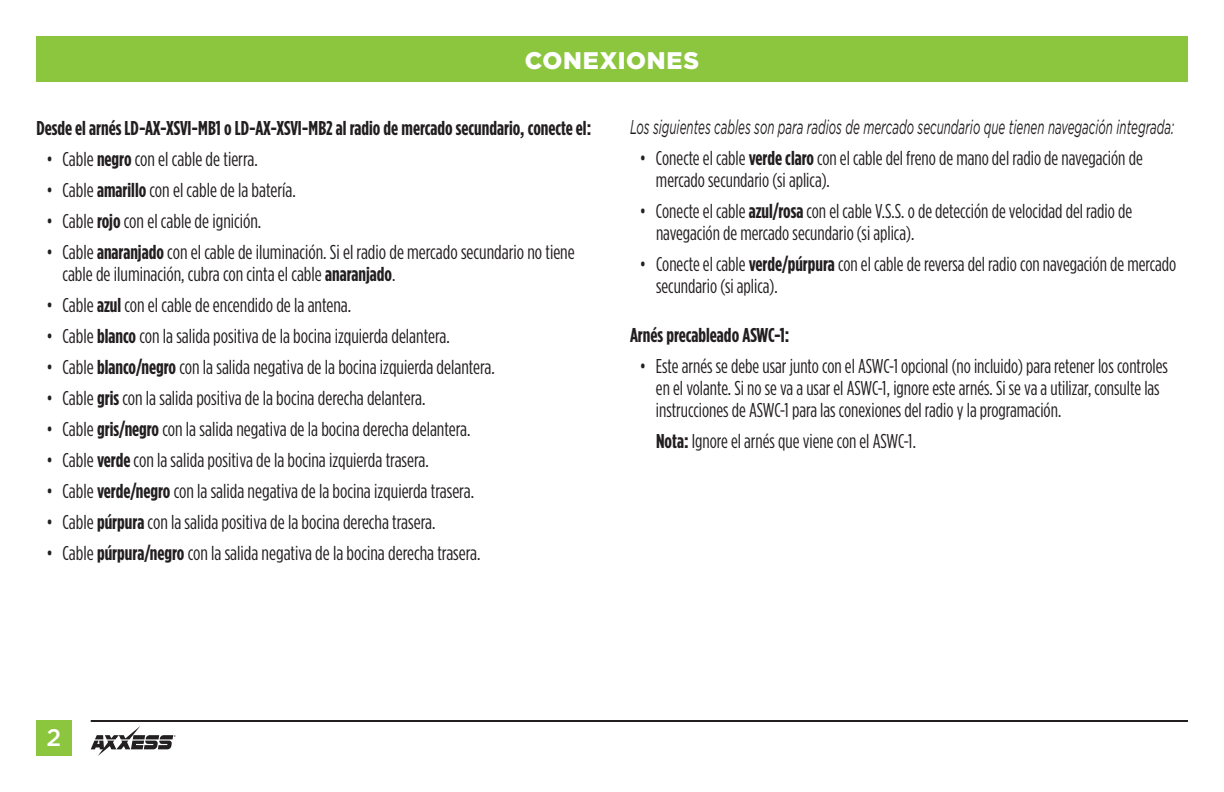
<style>
.page{position:relative;width:1224px;height:792px;background:#fff}
.page>*{position:absolute;margin:0;border:0;box-sizing:border-box;transform-origin:0 0}
.t1{font:900 24px "Gotham";letter-spacing:.03em;color:#fff}
.t2{font:500 24px "Gotham";color:#fff}
.t3{font:20px/22px "Gotham Condensed";color:#231f20}
.t4{font:700 20px "Gotham Condensed";color:#231f20}
.t5{font:italic 20px "Gotham";color:#231f20;scale:.58 1}
.s1{font-weight:700}
</style>
<div class="page">
<div style="left:36px;top:36px;width:1152px;height:45px;background:#8bc63e"></div>
<div style="left:36px;top:720px;width:36px;height:36px;background:#8bc63e"></div>
<hr style="left:91px;top:720px;width:1097px;height:2px;background:#231f20">
<svg style="left:91px;top:726px;width:85px;height:30px"></svg>
<p class="t1" style="left:525px;top:46px;width:176px">CONEXIONES</p>
<p class="t4" style="left:36px;top:117px;width:556px">Desde el arnés LD-AX-XSVI-MB1 o LD-AX-XSVI-MB2 al radio de mercado secundario, conecte el:</p>
<p class="t3" style="left:46px;top:148px;width:213px">• Cable <span class="s1">negro</span> con el cable de tierra.</p>
<p class="t3" style="left:46px;top:179px;width:251px">• Cable <span class="s1">amarillo</span> con el cable de la batería.</p>
<p class="t3" style="left:46px;top:210px;width:216px">• Cable <span class="s1">rojo</span> con el cable de ignición.</p>
<p class="t3" style="left:62px;top:241px;width:514px;text-indent:-16px">• Cable <span class="s1">anaranjado</span> con el cable de iluminación. Si el radio de mercado secundario no tiene cable de iluminación, cubra con cinta el cable <span class="s1">anaranjado</span>.</p>
<p class="t3" style="left:46px;top:294px;width:306px">• Cable <span class="s1">azul</span> con el cable de encendido de la antena.</p>
<p class="t3" style="left:46px;top:325px;width:405px">• Cable <span class="s1">blanco</span> con la salida positiva de la bocina izquierda delantera.</p>
<p class="t3" style="left:46px;top:356px;width:450px">• Cable <span class="s1">blanco/negro</span> con la salida negativa de la bocina izquierda delantera.</p>
<p class="t3" style="left:46px;top:387px;width:381px">• Cable <span class="s1">gris</span> con la salida positiva de la bocina derecha delantera.</p>
<p class="t3" style="left:46px;top:418px;width:426px">• Cable <span class="s1">gris/negro</span> con la salida negativa de la bocina derecha delantera.</p>
<p class="t3" style="left:46px;top:449px;width:384px">• Cable <span class="s1">verde</span> con la salida positiva de la bocina izquierda trasera.</p>
<p class="t3" style="left:46px;top:480px;width:429px">• Cable <span class="s1">verde/negro</span> con la salida negativa de la bocina izquierda trasera.</p>
<p class="t3" style="left:46px;top:511px;width:391px">• Cable <span class="s1">púrpura</span> con la salida positiva de la bocina derecha trasera.</p>
<p class="t3" style="left:46px;top:542px;width:436px">• Cable <span class="s1">púrpura/negro</span> con la salida negativa de la bocina derecha trasera.</p>
<p class="t5" style="left:630px;top:116px;width:940px">Los siguientes cables son para radios de mercado secundario que tienen navegación integrada:</p>
<p class="t3" style="left:656px;top:147px;width:488px;text-indent:-16px">• Conecte el cable <span class="s1">verde claro</span> con el cable del freno de mano del radio de navegación de mercado secundario (si aplica).</p>
<p class="t3" style="left:656px;top:200px;width:478px;text-indent:-16px">• Conecte el cable <span class="s1">azul/rosa</span> con el cable V.S.S. o de detección de velocidad del radio de navegación de mercado secundario (si aplica).</p>
<p class="t3" style="left:656px;top:253px;width:522px;text-indent:-16px">• Conecte el cable <span class="s1">verde/púrpura</span> con el cable de reversa del radio con navegación de mercado secundario (si aplica).</p>
<p class="t4" style="left:630px;top:324px;width:161px">Arnés precableado ASWC-1:</p>
<p class="t3" style="left:656px;top:355px;width:513px;text-indent:-16px">• Este arnés se debe usar junto con el ASWC-1 opcional (no incluido) para retener los controles en el volante. Si no se va a usar el ASWC-1, ignore este arnés. Si se va a utilizar, consulte las instrucciones de ASWC-1 para las conexiones del radio y la programación.</p>
<p class="t3" style="left:656px;top:430px;width:262px"><span class="s1">Nota:</span> Ignore el arnés que viene con el ASWC-1.</p>
<p class="t2" style="left:47px;top:724px;width:16px">2</p>
</div>
